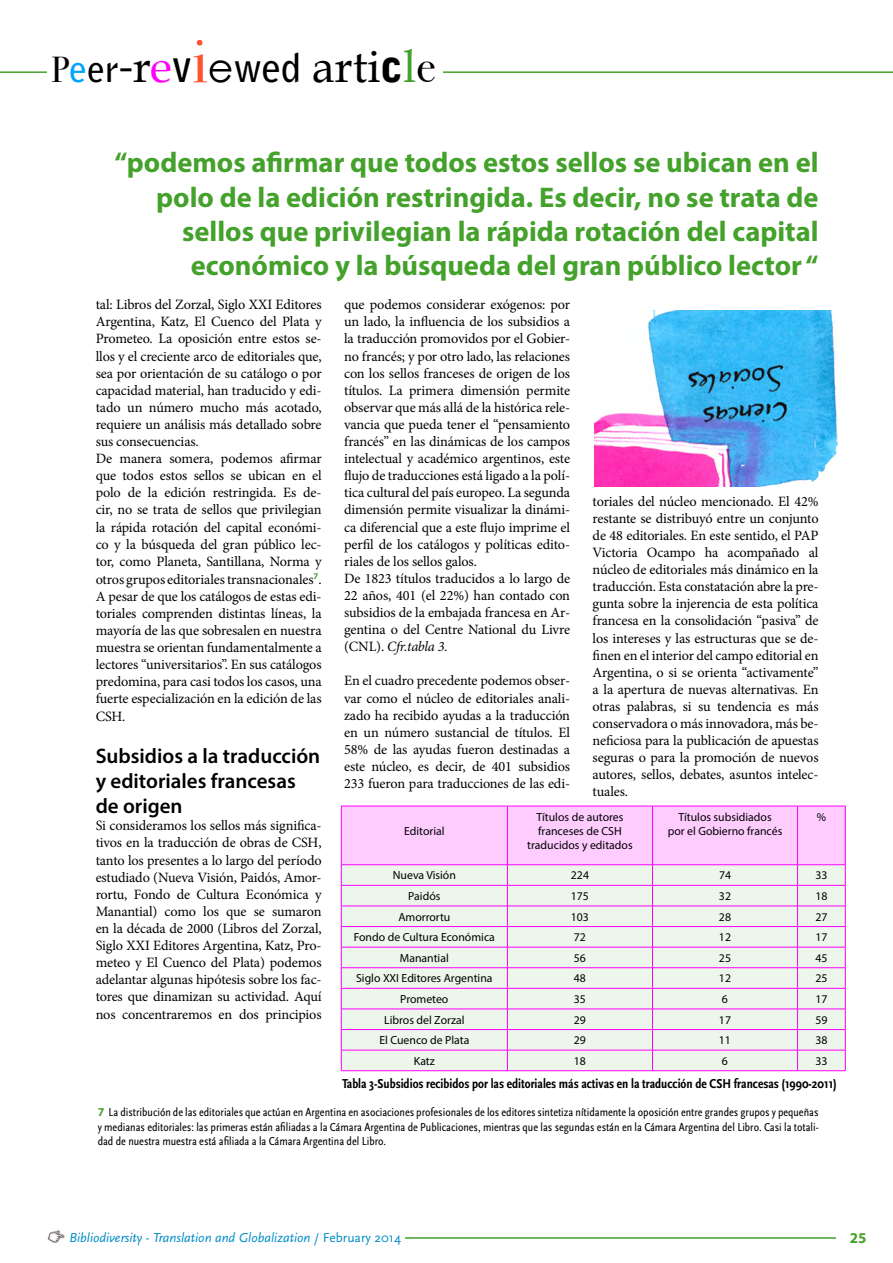
<style>
.page{position:relative;width:893px;height:1263px;background:#fff}
.page>*{position:absolute;margin:0;border:0;box-sizing:border-box;transform-origin:0 0}
.t1{font:45.3px "Book Antiqua";color:#000}
.t2{font:700 28.5px/34.2px "Myriad Pro";color:#44a12b;text-align:right}
.t3{font:600 21px/25.2px "Myriad Pro";color:#000}
.t4{font:700 15px "Myriad Pro";color:#44a12b}
.t5{font:14.25px/17.1px "Minion Pro";letter-spacing:-.01em;color:#000;text-align:justify}
.t6{font:13.5px "Scala Sans Bold Con";color:#000}
.t7{font:italic 13.5px "Scala Sans";color:#008cc7}
.t8{font:12px/14.4px "Scala Sans Regular Con";color:#000;text-align:justify}
.t9{font:11.7px/14.1px "Myriad Pro";color:#000;text-align:center}
.s1{font-family:"Bodoni Svty Two ITCTT Book";font-size:36px}
.s2{font-family:"Bell Gothic Std";font-weight:700;font-size:36px;color:#00a3ff}
.s3{font-family:"Bell Gothic Std";font-weight:700;font-size:36px}
.s4{font-family:"Myriad Pro";font-size:45px}
.s5{color:#f0f}
.s6{font-family:"Bell Gothic Std";font-weight:700}
.s7{font-family:"Bodoni Svty Two ITCTT Book";font-size:62.85px;color:#ff5432}
.s8{font-family:"Century Gothic";font-size:39.6px}
.s9{font-family:"Bell Gothic Std";font-weight:700;font-size:39.6px}
.s10{font-family:"Bell Gothic Std";font-weight:900}
.s11{color:#44a12b}
.s12{font-family:"Bodoni Svty Two ITCTT Book"}
.s13{font-style:italic}
.s14{font-family:"Myriad Pro";font-weight:700;color:#44a12b}
.s15{font-style:normal}
</style>
<div class="page">
<hr style="left:0;top:71px;width:893px;height:2px;background:#44a12b">
<hr style="left:66px;top:1237px;width:770px;height:2px;background:#44a12b">
<div style="left:65px;top:1232px;width:340px;height:17px;background:#fff"></div>
<div style="left:48px;top:23px;width:395px;height:76px;background:#fff"></div>
<svg style="left:341px;top:806px;width:505px;height:264px"></svg>
<hr style="left:341px;top:1070px;width:166px;height:1px;background:#f0f">
<hr style="left:507px;top:1070px;width:145px;height:1px;background:#f0f">
<hr style="left:652px;top:1070px;width:145px;height:1px;background:#f0f">
<hr style="left:797px;top:1070px;width:48px;height:1px;background:#f0f">
<img style="left:594px;top:310px;width:243px;height:176px">
<img style="left:47px;top:1230px;width:18px;height:14px">
<h1 class="t1" style="left:51px;top:39px;width:386px"><span class="s1">P</span><span class="s2">e</span><span class="s3">er</span><span class="s4">-</span>r<span class="s5">e</span><span class="s6">v</span><span class="s7">i</span><span class="s8">e</span><span class="s9">wed</span> arti<span class="s10">c</span><span class="s11">l</span><span class="s12">e</span></h1>
<h2 class="t2" style="left:114px;top:145px;width:706px">“podemos afirmar que todos estos sellos se ubican en el polo de la edición restringida. Es decir, no se trata de sellos que privilegian la rápida rotación del capital económico y la búsqueda del gran público lector “</h2>
<p class="t5" style="left:96px;top:296px;width:227px;text-align:left">tal: Libros del Zorzal, Siglo XXI Editores Argentina, Katz, El Cuenco del Plata y Prometeo. La oposición entre estos se&shy;llos y el creciente arco de editoriales que, sea por orientación de su catálogo o por capacidad material, han traducido y edi&shy;tado un número mucho más acotado, requiere un análisis más detallado sobre sus consecuencias.<br>De manera somera, podemos afirmar que todos estos sellos se ubican en el polo de la edición restringida. Es de&shy;cir, no se trata de sellos que privilegian la rápida rotación del capital económi&shy;co y la búsqueda del gran público lec&shy;tor, como Planeta, Santillana, Norma y otros grupos editoriales transnacionales<sup>7</sup>.<br>A pesar de que los catálogos de estas edi&shy;toriales comprenden distintas líneas, la mayoría de las que sobresalen en nuestra muestra se orientan fundamentalmente a lectores “universitarios”. En sus catálogos predomina, para casi todos los casos, una fuerte especialización en la edición de las CSH.</p>
<h3 class="t3" style="left:96px;top:743px;width:226px">Subsidios a la traducción y editoriales francesas de origen</h3>
<p class="t5" style="left:96px;top:817px;width:227px">Si consideramos los sellos más significa&shy;tivos en la traducción de obras de CSH, tanto los presentes a lo largo del período estudiado (Nueva Visión, Paidós, Amor&shy;rortu, Fondo de Cultura Económica y Manantial) como los que se sumaron en la década de 2000 (Libros del Zorzal, Siglo XXI Editores Argentina, Katz, Pro&shy;meteo y El Cuenco del Plata) podemos adelantar algunas hipótesis sobre los fac&shy;tores que dinamizan su actividad. Aquí nos concentraremos en dos principios</p>
<p class="t5" style="left:344px;top:296px;width:227px;text-align:left">que podemos considerar exógenos: por un lado, la influencia de los subsidios a la traducción promovidos por el Gobier&shy;no francés; y por otro lado, las relaciones con los sellos franceses de origen de los títulos. La primera dimensión permite observar que más allá de la histórica rele&shy;vancia que pueda tener el “pensamiento francés” en las dinámicas de los campos intelectual y académico argentinos, este flujo de traducciones está ligado a la polí&shy;tica cultural del país europeo. La segunda dimensión permite visualizar la dinámi&shy;ca diferencial que a este flujo imprime el perfil de los catálogos y políticas edito&shy;riales de los sellos galos.<br>De 1823 títulos traducidos a lo largo de 22 años, 401 (el 22%) han contado con subsidios de la embajada francesa en Ar&shy;gentina o del Centre National du Livre (CNL). <span class="s13">Cfr.tabla 3.</span></p>
<p class="t5" style="left:344px;top:672px;width:227px">En el cuadro precedente podemos obser&shy;var como el núcleo de editoriales anali&shy;zado ha recibido ayudas a la traducción en un número sustancial de títulos. El 58% de las ayudas fueron destinadas a este núcleo, es decir, de 401 subsidios 233 fueron para traducciones de las edi-</p>
<p class="t5" style="left:593px;top:493px;width:227px">toriales del núcleo mencionado. El 42% restante se distribuyó entre un conjunto de 48 editoriales. En este sentido, el PAP Victoria Ocampo ha acompañado al núcleo de editoriales más dinámico en la traducción. Esta constatación abre la pre&shy;gunta sobre la injerencia de esta política francesa en la consolidación “pasiva” de los intereses y las estructuras que se de&shy;finen en el interior del campo editorial en Argentina, o si se orienta “activamente” a la apertura de nuevas alternativas. En otras palabras, si su tendencia es más conservadora o más innovadora, más be&shy;neficiosa para la publicación de apuestas seguras o para la promoción de nuevos autores, sellos, debates, asuntos intelec&shy;tuales.</p>
<p class="t9" style="left:527px;top:809px;width:107px">Títulos de autores franceses de CSH traducidos y editados</p>
<p class="t9" style="left:668px;top:809px;width:116px">Títulos subsidiados<br>por el Gobierno francés</p>
<p class="t9" style="left:817px;top:809px;width:11px">%</p>
<p class="t9" style="left:404px;top:824px;width:42px">Editorial</p>
<p class="t9" style="left:393px;top:868px;width:65px">Nueva Visión</p>
<p class="t9" style="left:571px;top:868px;width:20px">224</p>
<p class="t9" style="left:719px;top:868px;width:14px">74</p>
<p class="t9" style="left:815px;top:868px;width:14px">33</p>
<p class="t9" style="left:408px;top:889px;width:34px">Paidós</p>
<p class="t9" style="left:571px;top:889px;width:20px">175</p>
<p class="t9" style="left:719px;top:889px;width:14px">32</p>
<p class="t9" style="left:815px;top:889px;width:14px">18</p>
<p class="t9" style="left:398px;top:909px;width:54px">Amorrortu</p>
<p class="t9" style="left:571px;top:909px;width:20px">103</p>
<p class="t9" style="left:719px;top:909px;width:14px">28</p>
<p class="t9" style="left:815px;top:909px;width:14px">27</p>
<p class="t9" style="left:354px;top:930px;width:143px">Fondo de Cultura Económica</p>
<p class="t9" style="left:574px;top:930px;width:14px">72</p>
<p class="t9" style="left:719px;top:930px;width:14px">12</p>
<p class="t9" style="left:815px;top:930px;width:14px">17</p>
<p class="t9" style="left:400px;top:951px;width:50px">Manantial</p>
<p class="t9" style="left:574px;top:951px;width:14px">56</p>
<p class="t9" style="left:719px;top:951px;width:14px">25</p>
<p class="t9" style="left:815px;top:951px;width:14px">45</p>
<p class="t9" style="left:356px;top:971px;width:138px">Siglo XXI Editores Argentina</p>
<p class="t9" style="left:574px;top:971px;width:14px">48</p>
<p class="t9" style="left:719px;top:971px;width:14px">12</p>
<p class="t9" style="left:815px;top:971px;width:14px">25</p>
<p class="t9" style="left:400px;top:992px;width:50px">Prometeo</p>
<p class="t9" style="left:574px;top:992px;width:14px">35</p>
<p class="t9" style="left:722px;top:992px;width:8px">6</p>
<p class="t9" style="left:815px;top:992px;width:14px">17</p>
<p class="t9" style="left:384px;top:1012px;width:82px">Libros del Zorzal</p>
<p class="t9" style="left:574px;top:1012px;width:14px">29</p>
<p class="t9" style="left:719px;top:1012px;width:14px">17</p>
<p class="t9" style="left:815px;top:1012px;width:14px">59</p>
<p class="t9" style="left:379px;top:1033px;width:92px">El Cuenco de Plata</p>
<p class="t9" style="left:574px;top:1033px;width:14px">29</p>
<p class="t9" style="left:719px;top:1033px;width:14px">11</p>
<p class="t9" style="left:815px;top:1033px;width:14px">38</p>
<p class="t9" style="left:414px;top:1054px;width:23px">Katz</p>
<p class="t9" style="left:574px;top:1054px;width:14px">18</p>
<p class="t9" style="left:722px;top:1054px;width:8px">6</p>
<p class="t9" style="left:815px;top:1054px;width:14px">33</p>
<p class="t6" style="left:342px;top:1077px;width:496px">Tabla 3-Subsidios recibidos por las editoriales más activas en la traducción de CSH francesas (1990-2011)</p>
<p class="t8" style="left:98px;top:1105px;width:722px"><span class="s14">7</span> La distribución de las editoriales que actúan en Argentina en asociaciones profesionales de los editores sintetiza nítidamente la oposición entre grandes grupos y pequeñas y medianas editoriales: las primeras están afiliadas a la Cámara Argentina de Publicaciones, mientras que las segundas están en la Cámara Argentina del Libro. Casi la totali&shy;dad de nuestra muestra está afiliada a la Cámara Argentina del Libro.</p>
<p class="t7" style="left:69px;top:1230px;width:334px">Bibliodiversity - Translation and Globalization <span class="s15">/ February 2014</span></p>
<p class="t4" style="left:850px;top:1228px;width:18px">25</p>
</div>
